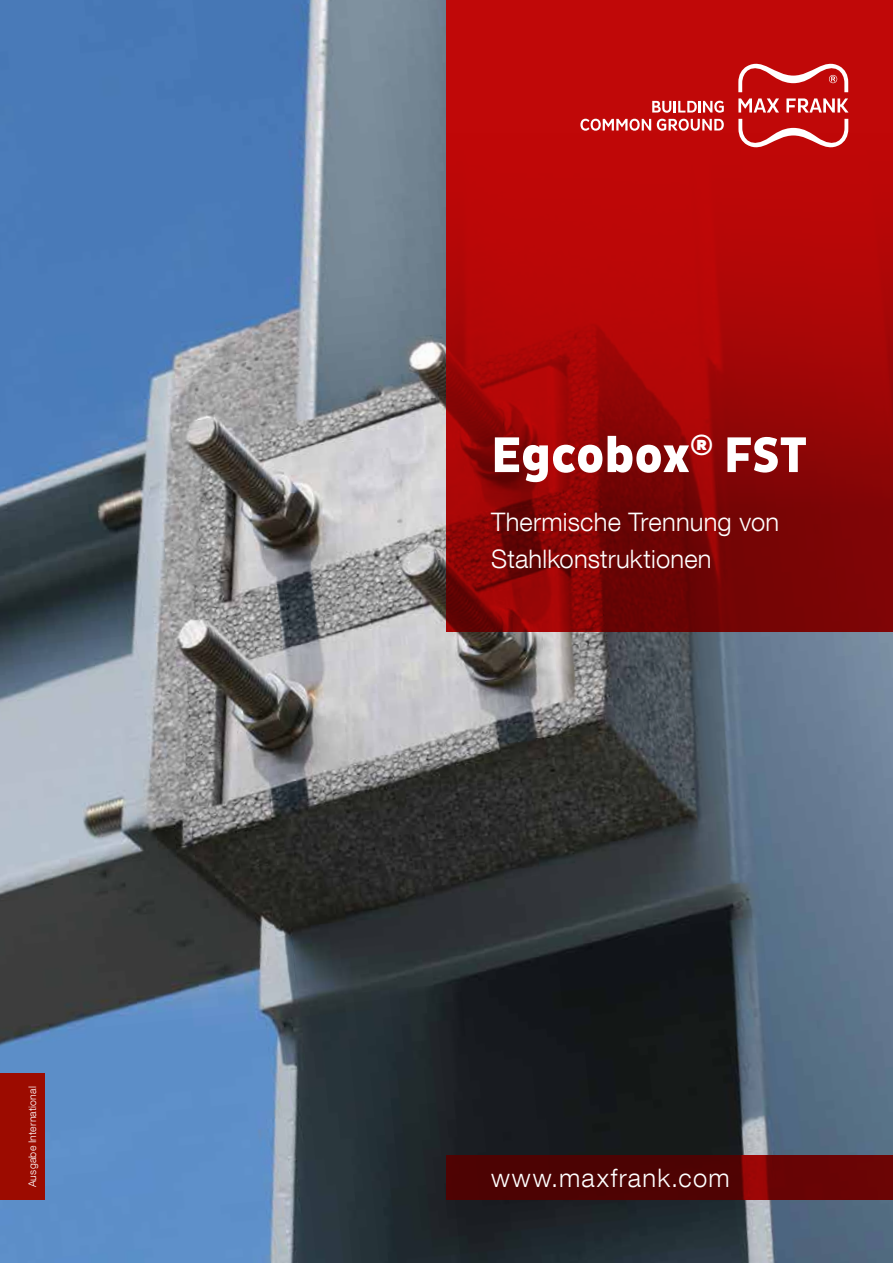
<style>
.page{position:relative;width:893px;height:1263px;background:#fff}
.page>*{position:absolute;margin:0;border:0;box-sizing:border-box;transform-origin:0 0}
.t1{font:800 51px "Pluto Sans Cond";color:#fff}
.t2{font:300 25.5px/37.5px "Helvetica Neue LT Com";letter-spacing:.01em;color:#fff}
.t3{font:300 25.5px "Helvetica Neue LT Com";letter-spacing:.05em;color:#fff}
.t4{font:300 10.5px "Helvetica Neue LT Com";letter-spacing:.02em;color:#fff}
</style>
<div class="page">
<img style="left:0;top:0;width:893px;height:1263px">
<svg style="left:446px;top:1155px;width:447px;height:45px;fill:#4f0303"></svg>
<svg style="left:446px;top:0;width:447px;height:631px"></svg>
<svg style="left:738px;top:119px;width:110px;height:28px"></svg>
<svg style="left:738px;top:64px;width:110px;height:28px"></svg>
<svg style="left:738px;top:98px;width:41px;height:15px"></svg>
<svg style="left:786px;top:98px;width:62px;height:15px"></svg>
<svg style="left:652px;top:101px;width:72px;height:12px"></svg>
<svg style="left:580px;top:119px;width:71px;height:12px"></svg>
<svg style="left:657px;top:119px;width:67px;height:12px"></svg>
<div style="left:0;top:1073px;width:45px;height:127px;background:#9c0b00"></div>
<p class="t4" style="left:26px;top:1187px;width:103px;rotate:-90deg">Ausgabe International</p>
<h1 class="t1" style="left:491px;top:426px;width:317px">Egcobox<sup>®</sup> FST</h1>
<p class="t2" style="left:491px;top:502px;width:289px">Thermische Trennung von<br>Stahlkonstruktionen</p>
<p class="t3" style="left:491px;top:1162px;width:240px">www.maxfrank.com</p>
</div>
